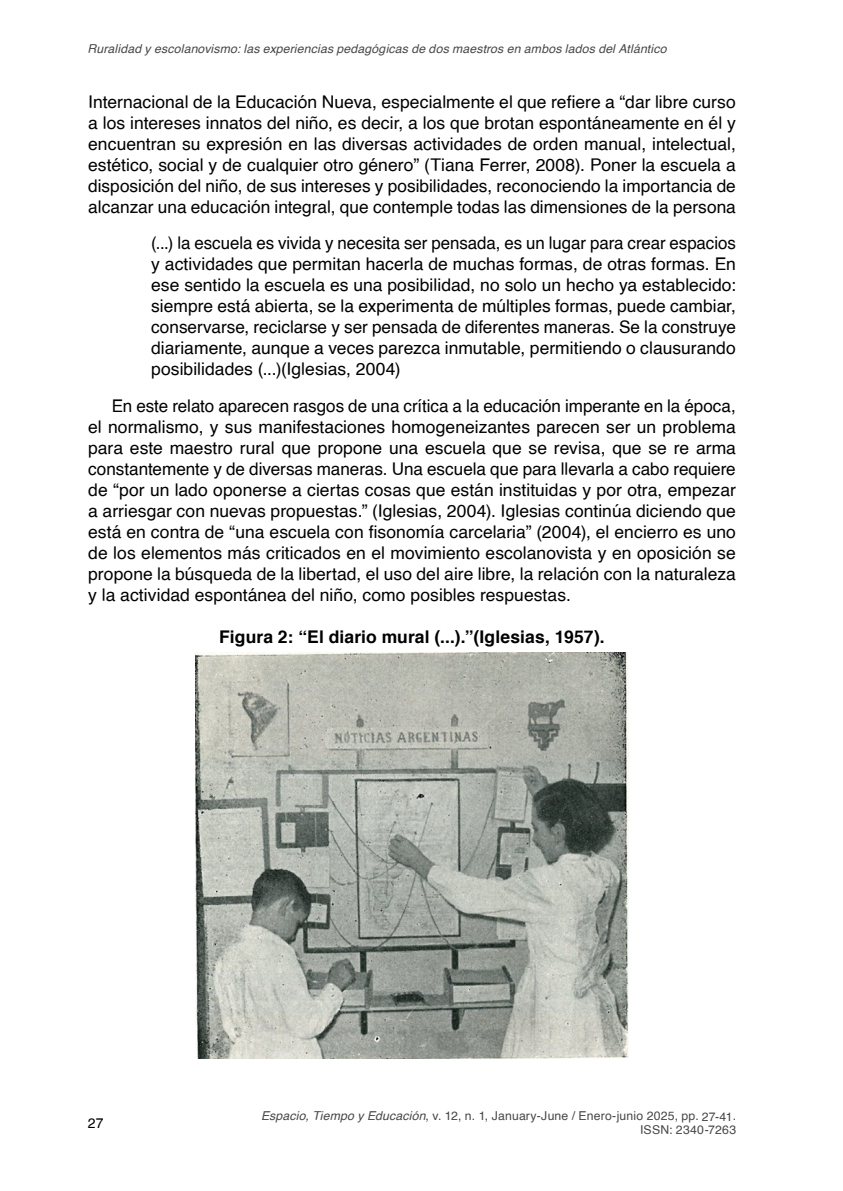
<style>
.page{position:relative;width:843px;height:1191px;background:#fff}
.page>*{position:absolute;margin:0;border:0;box-sizing:border-box;transform-origin:0 0}
.t1{font:17.5px/21px "Helvetica";color:#000;text-align:justify}
.t2{font:17.5px/21px "Helvetica";color:#000;text-align:justify;scale:.96 1}
.t3{font:700 17.5px "Helvetica";letter-spacing:.005em;color:#000}
.t4{font:14px "Helvetica";color:#000}
.t5{font:italic 12.25px "Helvetica";letter-spacing:.015em;color:#474747}
.t6{font:12.25px/14px "Helvetica";letter-spacing:.015em;color:#474747;text-align:right}
.s1{font-style:italic}
</style>
<div class="page">
<img style="left:195px;top:652px;width:434px;height:407px">
<p class="t5" style="left:88px;top:39px;width:581px">Ruralidad y escolanovismo: las experiencias pedagógicas de dos maestros en ambos lados del Atlántico</p>
<p class="t1" style="left:88px;top:92px;width:649px">Internacional de la Educación Nueva, especialmente el que refiere a “dar libre curso a los intereses innatos del niño, es decir, a los que brotan espontáneamente en él y encuentran su expresión en las diversas actividades de orden manual, intelectual, estético, social y de cualquier otro género” (Tiana Ferrer, 2008). Poner la escuela a disposición del niño, de sus intereses y posibilidades, reconociendo la importancia de alcanzar una educación integral, que contemple todas las dimensiones de la persona</p>
<p class="t2" style="left:151px;top:233px;width:611px">(...) la escuela es vivida y necesita ser pensada, es un lugar para crear espacios y actividades que permitan hacerla de muchas formas, de otras formas. En ese sentido la escuela es una posibilidad, no solo un hecho ya establecido: siempre está abierta, se la experimenta de múltiples formas, puede cambiar, conservarse, reciclarse y ser pensada de diferentes maneras. Se la construye diariamente, aunque a veces parezca inmutable, permitiendo o clausurando posibilidades (...)(Iglesias, 2004)</p>
<p class="t1" style="left:88px;top:396px;width:649px;text-indent:24px">En este relato aparecen rasgos de una crítica a la educación imperante en la época, el normalismo, y sus manifestaciones homogeneizantes parecen ser un problema para este maestro rural que propone una escuela que se revisa, que se re arma constantemente y de diversas maneras. Una escuela que para llevarla a cabo requiere de “por un lado oponerse a ciertas cosas que están instituidas y por otra, empezar a arriesgar con nuevas propuestas.” (Iglesias, 2004). Iglesias continúa diciendo que está en contra de “una escuela con fisonomía carcelaria” (2004), el encierro es uno de los elementos más criticados en el movimiento escolanovista y en oposición se propone la búsqueda de la libertad, el uso del aire libre, la relación con la naturaleza y la actividad espontánea del niño, como posibles respuestas.</p>
<p class="t3" style="left:219px;top:623px;width:387px">Figura 2: “El diario mural (...).”(Iglesias, 1957).</p>
<p class="t4" style="left:88px;top:1112px;width:17px">27</p>
<p class="t6" style="left:261px;top:1109px;width:477px"><span class="s1">Espacio, Tiempo y Educación</span>, v. 12, n. 1, January-June / Enero-junio 2025, pp. 27-41.<br>ISSN: 2340-7263</p>
</div>
